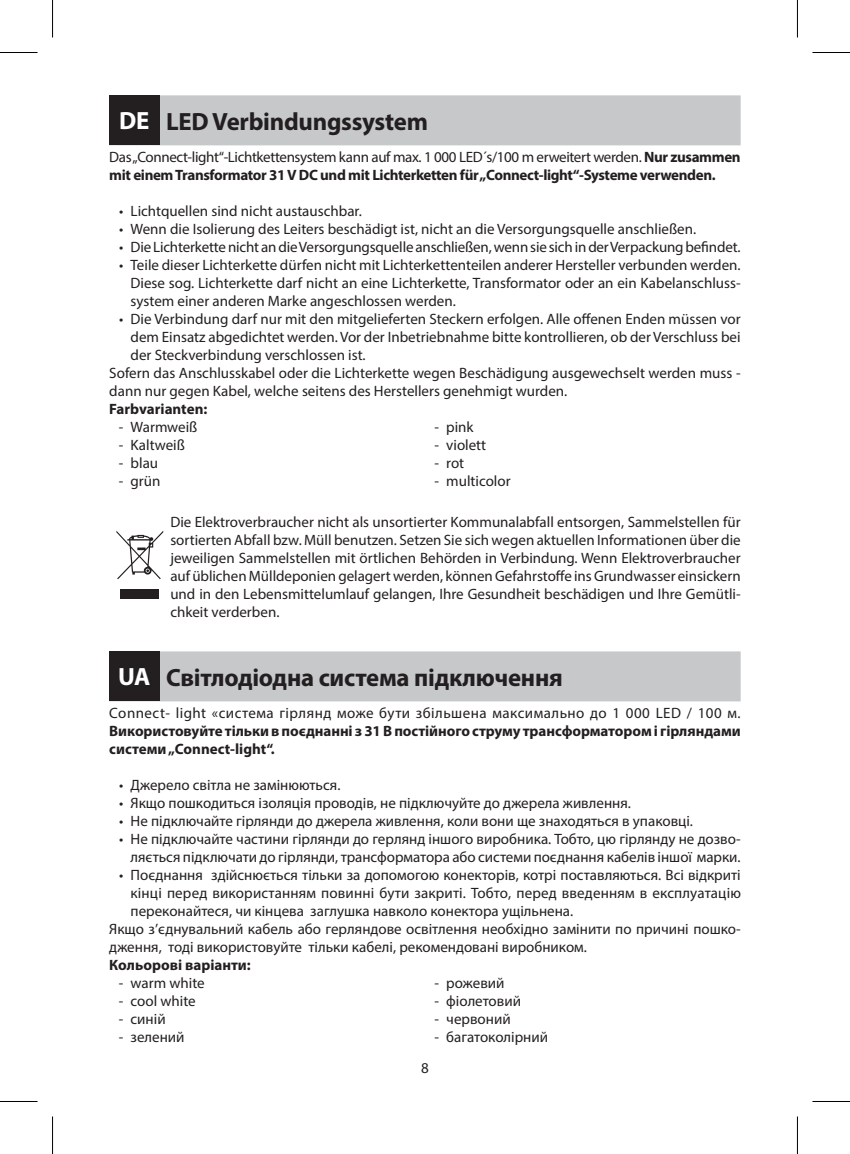
<style>
.page{position:relative;width:850px;height:1154px;background:#fff}
.page>*{position:absolute;margin:0;border:0;box-sizing:border-box;transform-origin:0 0}
.t1{font:700 25px "Myriad Pro";letter-spacing:-.01em;color:#231f20}
.t2{font:15px/18px "Myriad Pro";color:#231f20;text-align:justify}
.t3{font:700 15px/18px "Myriad Pro";letter-spacing:-.025em;color:#231f20}
.t4{font:700 15px/18px "Myriad Pro";letter-spacing:-.005em;color:#231f20}
.t5{font:15px "Myriad Pro";letter-spacing:.03em;color:#231f20}
.s1{color:#fff}
.s2{font-weight:400}
</style>
<div class="page">
<div style="left:109px;top:95px;width:631px;height:50px;background:#c7c8ca"></div>
<div style="left:109px;top:95px;width:50px;height:50px;background:#231f20"></div>
<div style="left:109px;top:651px;width:631px;height:50px;background:#c7c8ca"></div>
<svg style="left:116px;top:531px;width:47px;height:48px"></svg>
<div style="left:120px;top:589px;width:39px;height:9px;background:#231f20"></div>
<div style="left:109px;top:651px;width:50px;height:50px;background:#231f20"></div>
<hr style="left:0;top:52px;width:38px;height:1px;background:#000">
<hr style="left:812px;top:52px;width:37px;height:1px;background:#000">
<hr style="left:0;top:1101px;width:38px;height:1px;background:#000">
<hr style="left:812px;top:1101px;width:37px;height:1px;background:#000">
<hr style="left:52px;top:0;width:1px;height:38px;background:#000">
<hr style="left:52px;top:1116px;width:1px;height:38px;background:#000">
<hr style="left:796px;top:0;width:1px;height:38px;background:#000">
<hr style="left:796px;top:1116px;width:1px;height:38px;background:#000">
<h1 class="t1" style="left:119px;top:105px;width:310px"><span class="s1">DE</span> LED Verbindungssystem</h1>
<p class="t3" style="left:109px;top:147px;width:632px"><span class="s2">Das „Connect-light“-Lichtkettensystem kann auf max. 1 000 LED´s/100 m erweitert werden.</span> Nur zusammen mit einem Transformator 31 V DC und mit Lichterketten für „Connect-light“-Systeme verwenden.</p>
<p class="t2" style="left:119px;top:202px;width:244px">• Lichtquellen sind nicht austauschbar.</p>
<p class="t2" style="left:119px;top:220px;width:578px">• Wenn die Isolierung des Leiters beschädigt ist, nicht an die Versorgungsquelle anschließen.</p>
<p class="t2" style="left:119px;top:238px;width:622px">• Die Lichterkette nicht an die Versorgungsquelle anschließen, wenn sie sich in der Verpackung befindet.</p>
<p class="t2" style="left:130px;top:256px;width:611px;text-indent:-11px">• Teile dieser Lichterkette dürfen nicht mit Lichterkettenteilen anderer Hersteller verbunden werden.<br>Diese sog. Lichterkette darf nicht an eine Lichterkette, Transformator oder an ein Kabelanschluss&shy;system einer anderen Marke angeschlossen werden.</p>
<p class="t2" style="left:119px;top:310px;width:622px">• Die Verbindung darf nur mit den mitgelieferten Steckern erfolgen. Alle offenen Enden müssen vor</p>
<p class="t2" style="left:130px;top:328px;width:611px">dem Einsatz abgedichtet werden. Vor der Inbetriebnahme bitte kontrollieren, ob der Verschluss bei</p>
<p class="t2" style="left:130px;top:346px;width:236px">der Steckverbindung verschlossen ist.</p>
<p class="t2" style="left:109px;top:364px;width:632px">Sofern das Anschlusskabel oder die Lichterkette wegen Beschädigung ausgewechselt werden muss -</p>
<p class="t2" style="left:109px;top:382px;width:459px">dann nur gegen Kabel, welche seitens des Herstellers genehmigt wurden.</p>
<p class="t4" style="left:109px;top:399px;width:99px">Farbvarianten:</p>
<p class="t2" style="left:119px;top:418px;width:80px">- Warmweiß</p>
<p class="t2" style="left:119px;top:436px;width:68px">- Kaltweiß</p>
<p class="t2" style="left:119px;top:454px;width:41px">- blau</p>
<p class="t2" style="left:119px;top:472px;width:43px">- grün</p>
<p class="t2" style="left:434px;top:418px;width:41px">- pink</p>
<p class="t2" style="left:434px;top:436px;width:53px">- violett</p>
<p class="t2" style="left:434px;top:454px;width:31px">- rot</p>
<p class="t2" style="left:434px;top:472px;width:78px">- multicolor</p>
<p class="t2" style="left:170px;top:512px;width:571px">Die Elektroverbraucher nicht als unsortierter Kommunalabfall entsorgen, Sammelstellen für sortierten Abfall bzw. Müll benutzen. Setzen Sie sich wegen aktuellen Informationen über die jeweiligen Sammelstellen mit örtlichen Behörden in Verbindung. Wenn Elektroverbraucher auf üblichen Mülldeponien gelagert werden, können Gefahrstoffe ins Grundwasser einsickern und in den Lebensmittelumlauf gelangen, Ihre Gesundheit beschädigen und Ihre Gemütli&shy;chkeit verderben.</p>
<h1 class="t1" style="left:118px;top:661px;width:446px"><span class="s1">UA</span> Світлодіодна система підключення</h1>
<p class="t5" style="left:109px;top:704px;width:632px">Connect- light «система гірлянд може бути збільшена максимально до 1 000 LED / 100 м.</p>
<p class="t4" style="left:109px;top:721px;width:632px">Використовуйте тільки в поєднанні з 31 В постійного струму трансформатором і гірляндами системи „Connect-light“.</p>
<p class="t2" style="left:119px;top:776px;width:222px">• Джерело світла не замінюються.</p>
<p class="t2" style="left:119px;top:794px;width:513px">• Якщо пошкодиться ізоляція проводів, не підключуйте до джерела живлення.</p>
<p class="t2" style="left:119px;top:812px;width:575px">• Не підключайте гірлянди до джерела живлення, коли вони ще знаходяться в упаковці.</p>
<p class="t2" style="left:119px;top:830px;width:622px;text-align:right">• Не підключайте частини гірлянди до герлянд іншого виробника. Тобто, цю гірлянду не дозво&shy;ляється підключати до гірлянди, трансформатора або системи поєднання кабелів іншої марки.</p>
<p class="t2" style="left:119px;top:866px;width:622px">• Поєднання здійснюється тільки за допомогою конекторів, котрі поставляються. Всі відкриті</p>
<p class="t2" style="left:130px;top:884px;width:611px">кінці перед використанням повинні бути закриті. Тобто, перед введенням в експлуатацію</p>
<p class="t2" style="left:130px;top:902px;width:444px">переконайтеся, чи кінцева заглушка навколо конектора ущільнена.</p>
<p class="t2" style="left:109px;top:920px;width:632px">Якщо з’єднувальний кабель або герляндове освітлення необхідно замінити по причині пошко-</p>
<p class="t2" style="left:109px;top:938px;width:479px">дження, тоді використовуйте тільки кабелі, рекомендовані виробником.</p>
<p class="t4" style="left:109px;top:955px;width:143px">Кольорові варіанти:</p>
<p class="t2" style="left:119px;top:974px;width:87px">- warm white</p>
<p class="t2" style="left:119px;top:992px;width:78px">- cool white</p>
<p class="t2" style="left:119px;top:1010px;width:48px">- синій</p>
<p class="t2" style="left:119px;top:1028px;width:67px">- зелений</p>
<p class="t2" style="left:434px;top:974px;width:71px">- рожевий</p>
<p class="t2" style="left:434px;top:992px;width:88px">- фіолетовий</p>
<p class="t2" style="left:434px;top:1010px;width:78px">- червоний</p>
<p class="t2" style="left:434px;top:1028px;width:115px">- багатоколірний</p>
<p class="t2" style="left:421px;top:1059px;width:9px">8</p>
</div>
